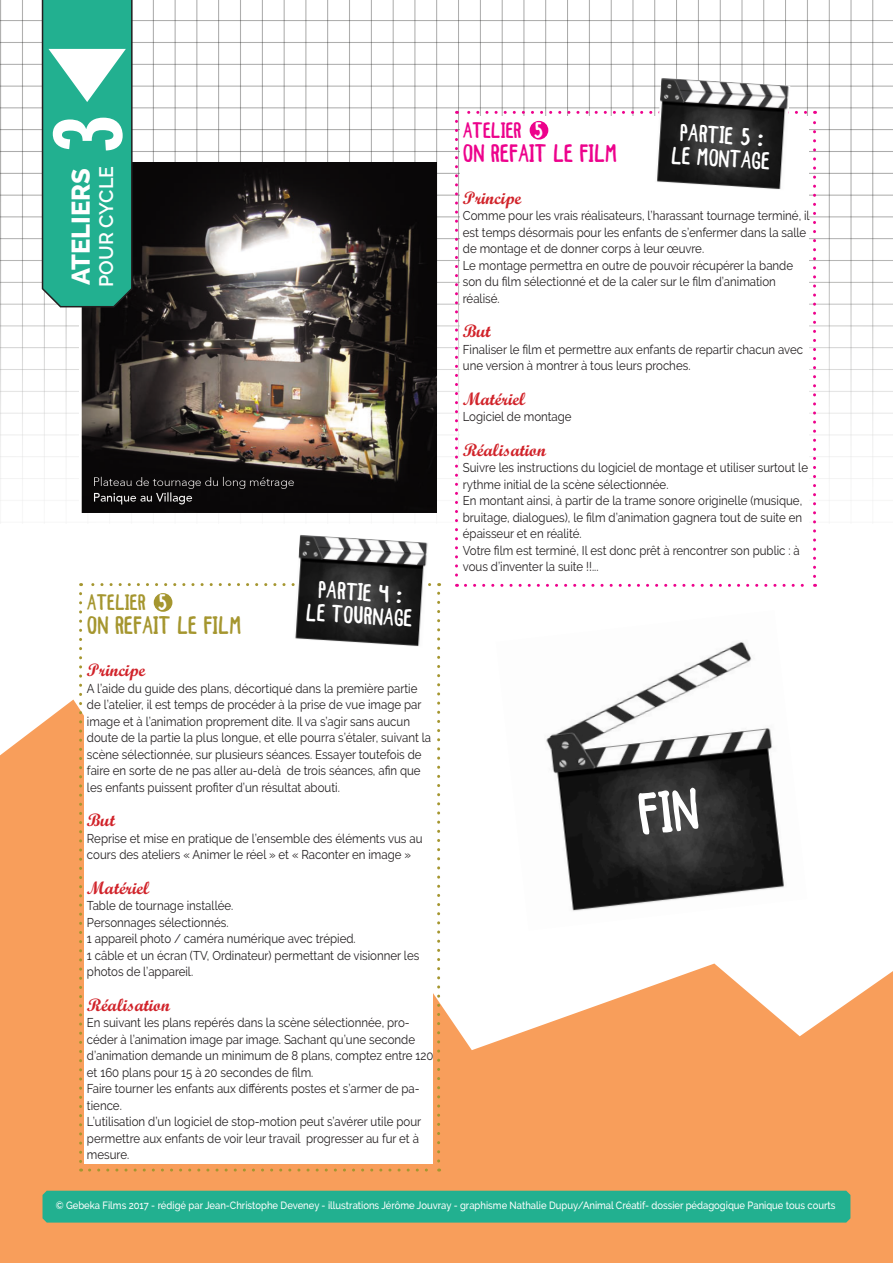
<style>
.page{position:relative;width:893px;height:1263px;background:#fff}
.page>*{position:absolute;margin:0;border:0;box-sizing:border-box;transform-origin:0 0}
.t1{font:96px "Franklin Gothic Extra Cond";color:#fff}
.t2{font:700 25.5px "WOODCUTTE Rsimplefont";color:#a5962f}
.t3{font:700 25.5px "WOODCUTTE Rsimplefont";color:#ed028c}
.t4{font:800 25.5px "Raleway";color:#fff}
.t5{font:700 24.75px/23.2px "WOODCUTTE Rsimplefont";color:#fff;text-align:center}
.t6{font:700 22.5px "WOODCUTTE Rsimplefont";color:#a5962f}
.t7{font:700 22.5px "WOODCUTTE Rsimplefont";color:#ed028c}
.t8{font:600 19.5px "Raleway";color:#fff}
.t9{font:700 18px "Script";color:#d1232a}
.t10{font:12.75px/16.5px "Raleway";color:#231f20;scale:.9 1}
.t11{font:500 10.5px "Raleway";color:#fff;scale:.9 1}
.s1{color:#fff}
</style>
<div class="page">
<img style="left:0;top:0;width:893px;height:523px">
<img style="left:79px;top:162px;width:357px;height:350px">
<svg style="left:0;top:699px;width:893px;height:564px;fill:#f89e5b"></svg>
<svg style="left:41px;top:0;width:92px;height:308px"></svg>
<div style="left:43px;top:1191px;width:807px;height:31px;background:#22b090"></div>
<div style="left:84px;top:589px;width:349px;height:575px;background:#fff"></div>
<div style="left:154px;top:593px;width:18px;height:19px;background:#a5962f;border-radius:50%"></div>
<svg style="left:79px;top:594px;width:3px;height:577px"></svg>
<svg style="left:90px;top:1168px;width:350px;height:3px"></svg>
<svg style="left:437px;top:583px;width:3px;height:578px"></svg>
<svg style="left:81px;top:583px;width:349px;height:3px"></svg>
<img style="left:293px;top:535px;width:136px;height:112px">
<div style="left:460px;top:116px;width:349px;height:550px;background:#fff"></div>
<div style="left:530px;top:121px;width:18px;height:19px;background:#ed028c;border-radius:50%"></div>
<svg style="left:455px;top:121px;width:3px;height:466px"></svg>
<svg style="left:465px;top:584px;width:350px;height:3px"></svg>
<svg style="left:813px;top:111px;width:3px;height:465px"></svg>
<svg style="left:456px;top:111px;width:350px;height:3px"></svg>
<img style="left:655px;top:78px;width:135px;height:112px">
<img style="left:496px;top:641px;width:311px;height:289px">
<svg style="left:637px;top:787px;width:63px;height:48px"></svg>
<h1 class="t1" style="left:37px;top:151px;width:35px;rotate:-90deg">3</h1>
<h2 class="t4" style="left:66px;top:285px;width:119px;rotate:-90deg">ATELIERS</h2>
<h3 class="t8" style="left:95px;top:287px;width:122px;rotate:-90deg">POUR CYCLE</h3>
<h3 class="t5" style="left:309px;top:577px;width:108px;rotate:4deg">PARTIE 4 :<br>LE TOURNAGE</h3>
<h3 class="t6" style="left:87px;top:591px;width:82px">ATELIER <span class="s1">5</span></h3>
<h2 class="t2" style="left:87px;top:612px;width:156px">ON REFAIT LE FILM</h2>
<h3 class="t9" style="left:87px;top:659px;width:60px">Principe</h3>
<p class="t10" style="left:87px;top:680px;width:384px">A l’aide du guide des plans, décortiqué dans la première partie de l’atelier, il est temps de procéder à la prise de vue image par image et à l’animation proprement dite. Il va s’agir sans aucun doute de la partie la plus longue, et elle pourra s’étaler, suivant la scène sélectionnée, sur plusieurs séances. Essayer toutefois de faire en sorte de ne pas aller au-delà de trois séances, afin que les enfants puissent profiter d’un résultat abouti.</p>
<h3 class="t9" style="left:87px;top:809px;width:30px">But</h3>
<p class="t10" style="left:87px;top:830px;width:374px">Reprise et mise en pratique de l’ensemble des éléments vus au cours des ateliers « Animer le réel » et « Raconter en image »</p>
<h3 class="t9" style="left:87px;top:876px;width:64px">Matériel</h3>
<p class="t10" style="left:87px;top:897px;width:371px">Table de tournage installée.<br>Personnages sélectionnés.<br>1 appareil photo / caméra numérique avec trépied.<br>1 câble et un écran (TV, Ordinateur) permettant de visionner les photos de l’appareil.</p>
<h3 class="t9" style="left:87px;top:993px;width:85px">Réalisation</h3>
<p class="t10" style="left:87px;top:1014px;width:387px">En suivant les plans repérés dans la scène sélectionnée, pro&shy;céder à l’animation image par image. Sachant qu’une seconde d’animation demande un minimum de 8 plans, comptez entre 120 et 160 plans pour 15 à 20 secondes de film.<br>Faire tourner les enfants aux différents postes et s’armer de pa&shy;tience.<br>L’utilisation d’un logiciel de stop-motion peut s’avérer utile pour permettre aux enfants de voir leur travail progresser au fur et à mesure.</p>
<h3 class="t7" style="left:463px;top:119px;width:82px">ATELIER <span class="s1">5</span></h3>
<h2 class="t3" style="left:463px;top:140px;width:156px">ON REFAIT LE FILM</h2>
<h3 class="t9" style="left:463px;top:187px;width:60px">Principe</h3>
<p class="t10" style="left:463px;top:208px;width:387px">Comme pour les vrais réalisateurs, l’harassant tournage terminé, il est temps désormais pour les enfants de s’enfermer dans la salle de montage et de donner corps à leur œuvre.<br>Le montage permettra en outre de pouvoir récupérer la bande son du film sélectionné et de la caler sur le film d’animation réalisé.</p>
<h3 class="t9" style="left:463px;top:320px;width:30px">But</h3>
<p class="t10" style="left:463px;top:341px;width:380px">Finaliser le film et permettre aux enfants de repartir chacun avec une version à montrer à tous leurs proches.</p>
<h3 class="t9" style="left:463px;top:388px;width:64px">Matériel</h3>
<p class="t10" style="left:463px;top:409px;width:122px">Logiciel de montage</p>
<h3 class="t9" style="left:463px;top:439px;width:85px">Réalisation</h3>
<p class="t10" style="left:463px;top:460px;width:385px">Suivre les instructions du logiciel de montage et utiliser surtout le rythme initial de la scène sélectionnée.<br>En montant ainsi, à partir de la trame sonore originelle (musique, bruitage, dialogues), le film d’animation gagnera tout de suite en épaisseur et en réalité.<br>Votre film est terminé, Il est donc prêt à rencontrer son public : à vous d’inventer la suite !!...</p>
<h3 class="t5" style="left:674px;top:121px;width:100px;text-align:left;rotate:4deg">PARTIE 5 :<br>LE MONTAGE</h3>
<p class="t11" style="left:56px;top:1199px;width:868px">© Gebeka Films 2017 - rédigé par Jean-Christophe Deveney - illustrations Jérôme Jouvray - graphisme Nathalie Dupuy/Animal Créatif- dossier pédagogique Panique tous courts</p>
</div>
